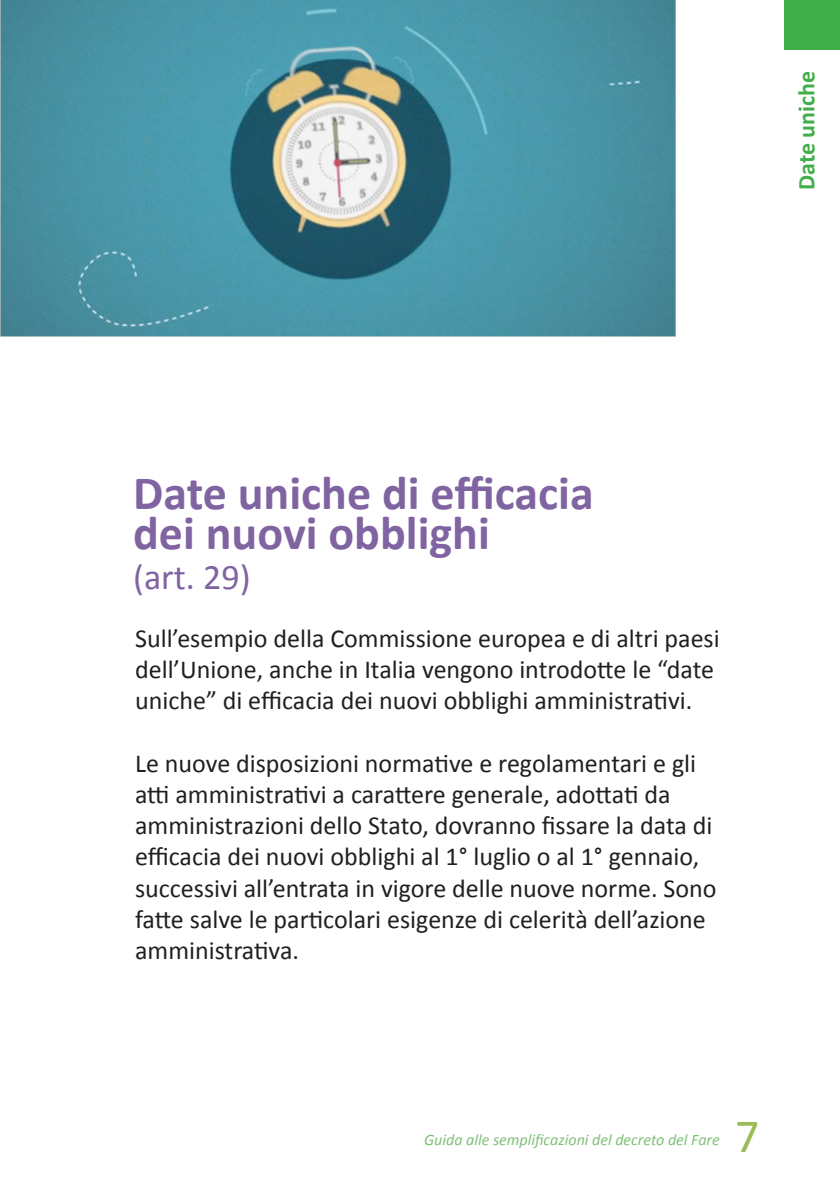
<style>
.page{position:relative;width:840px;height:1191px;background:#fff}
.page>*{position:absolute;margin:0;border:0;box-sizing:border-box;transform-origin:0 0}
.Titoli_generale{font:700 48px/40px "Calibri";color:#8064a2}
.t1{font:48px "Calibri";color:#9bbb59}
.Titoli_generale-2{font:36px "Calibri";color:#8064a2}
.Corpo_del_testo{font:26px/31.2px "Calibri";color:#231f20}
.Linguette{font:700 24px "Calibri";color:#40ae49}
.t2{font:italic 16px "Calibri";color:#7fc077}
</style>
<div class="page">
<img style="left:1px;top:0;width:674px;height:336px">
<div style="left:784px;top:0;width:55px;height:49px;background:#40ae49"></div>
<p class="Linguette" style="left:791px;top:190px;width:120px;rotate:-90deg">Date uniche</p>
<p class="Titoli_generale" style="left:133px;top:470px;width:462px">Date uniche di efficacia dei nuovi obblighi</p>
<p class="Titoli_generale-2" style="left:133px;top:554px;width:119px">(art. 29)</p>
<p class="Corpo_del_testo" style="left:135px;top:621px;width:586px">Sull’esempio della Commissione europea e di altri paesi dell’Unione, anche in Italia vengono introdotte le “date uniche” di efficacia dei nuovi obblighi amministrativi.</p>
<p class="Corpo_del_testo" style="left:135px;top:746px;width:582px">Le nuove disposizioni normative e regolamentari e gli atti amministrativi a carattere generale, adottati da amministrazioni dello Stato, dovranno fissare la data di efficacia dei nuovi obblighi al 1° luglio o al 1° gennaio, successivi all’entrata in vigore delle nuove norme. Sono fatte salve le particolari esigenze di celerità dell’azione amministrativa.</p>
<p class="t2" style="left:424px;top:1130px;width:297px">Guida alle semplificazioni del decreto del Fare</p>
<h1 class="t1" style="left:734px;top:1106px;width:26px">7</h1>
</div>
